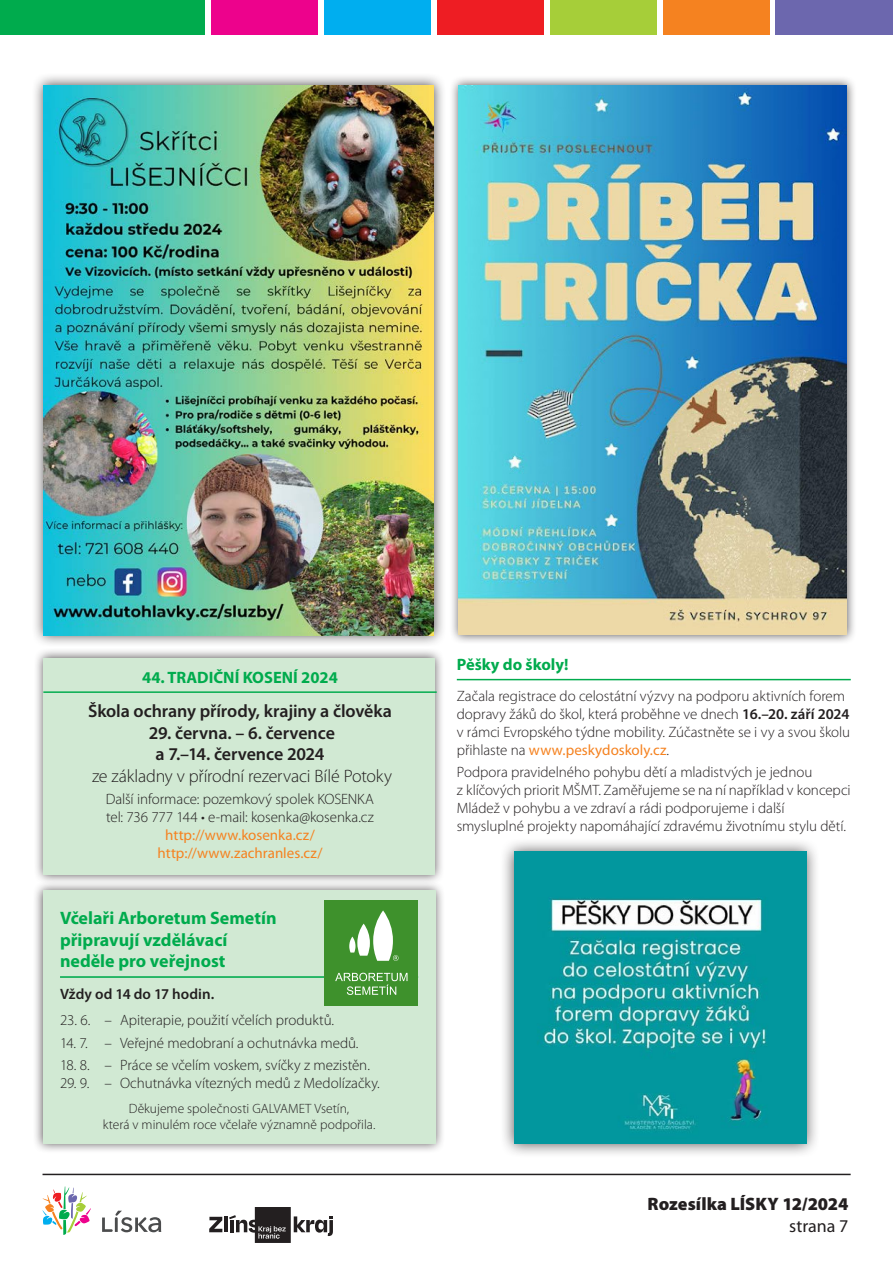
<style>
.page{position:relative;width:893px;height:1263px;background:#fff}
.page>*{position:absolute;margin:0;border:0;box-sizing:border-box;transform-origin:0 0}
.text{font:600 18px "Myriad Pro";letter-spacing:-.005em;color:#231f20}
.podtržený_podnadpis{font:700 18px "Myriad Pro";color:#00ab4d}
.text-2{font:300 18px "Myriad Pro";letter-spacing:-.015em;color:#231f20}
.t1{font:900 18px "Myriad Pro";color:#231f20}
.t2{font:18px "Myriad Pro";color:#231f20}
.podtržený_podnadpis-2{font:700 16.5px "Myriad Pro";color:#00ab4d}
.text-3{font:300 15px/18px "Myriad Pro";letter-spacing:-.005em;color:#231f20}
.text-4{font:15px "Myriad Pro";color:#f58220}
.text-5{font:600 15px "Myriad Pro";color:#231f20}
.text-6{font:300 13.5px "Myriad Pro";color:#231f20}
.s1{font-weight:600}
.s2{font-weight:400;color:#f58220}
</style>
<div class="page">
<div style="left:0;top:0;width:205px;height:34px;background:#00ab4d"></div>
<div style="left:211px;top:0;width:107px;height:34px;background:#ed028c"></div>
<div style="left:324px;top:0;width:107px;height:34px;background:#00aeef"></div>
<div style="left:437px;top:0;width:107px;height:34px;background:#ee1d23"></div>
<div style="left:550px;top:0;width:107px;height:34px;background:#a6ce39"></div>
<div style="left:663px;top:0;width:107px;height:34px;background:#f58220"></div>
<div style="left:776px;top:0;width:117px;height:34px;background:#6c67ae"></div>
<svg style="left:102px;top:1211px;width:59px;height:21px"></svg>
<svg style="left:43px;top:1186px;width:48px;height:49px"></svg>
<hr style="left:43px;top:1174px;width:808px;height:1px;background:#231f20">
<svg style="left:209px;top:1217px;width:13px;height:15px"></svg>
<hr style="left:224px;top:1216px;width:4px;height:16px;background:#231f20">
<svg style="left:229px;top:1207px;width:104px;height:36px"></svg>
<div style="left:31px;top:73px;width:415px;height:574px;background:#231f20;opacity:.75"></div>
<img style="left:43px;top:85px;width:391px;height:550px">
<div style="left:33px;top:880px;width:413px;height:274px;background:#231f20;opacity:.75"></div>
<div style="left:43px;top:891px;width:392px;height:253px;background:#d1e9d3"></div>
<hr style="left:60px;top:976px;width:358px;height:2px;background:#00ab4d">
<div style="left:325px;top:900px;width:93px;height:105px;background:#3e912c"></div>
<svg style="left:349px;top:910px;width:50px;height:51px"></svg>
<svg style="left:335px;top:973px;width:72px;height:22px"></svg>
<div style="left:33px;top:648px;width:412px;height:237px;background:#231f20;opacity:.75"></div>
<div style="left:43px;top:658px;width:392px;height:216px;background:#d1e9d3"></div>
<hr style="left:43px;top:691px;width:394px;height:2px;background:#00ab4d">
<div style="left:449px;top:75px;width:408px;height:569px;background:#231f20;opacity:.75"></div>
<img style="left:459px;top:85px;width:388px;height:549px">
<hr style="left:457px;top:679px;width:394px;height:1px;background:#00ab4d">
<div style="left:500px;top:838px;width:320px;height:320px;background:#231f20;opacity:.75"></div>
<img style="left:514px;top:852px;width:292px;height:292px">
<p class="podtržený_podnadpis-2" style="left:142px;top:667px;width:197px">44. TRADIČNÍ KOSENÍ 2024</p>
<p class="text" style="left:88px;top:700px;width:305px">Škola ochrany přírody, krajiny a člověka</p>
<p class="text" style="left:149px;top:721px;width:188px">29. června. – 6. července</p>
<p class="text" style="left:156px;top:743px;width:170px">a 7.–14. července 2024</p>
<p class="text-2" style="left:92px;top:765px;width:301px">ze základny v přírodní rezervaci Bílé Potoky</p>
<p class="text-3" style="left:106px;top:790px;width:270px">Další informace: pozemkový spolek KOSENKA</p>
<p class="text-3" style="left:106px;top:808px;width:269px">tel: 736 777 144 • e-mail: kosenka@kosenka.cz</p>
<p class="text-4" style="left:165px;top:826px;width:151px">http://www.kosenka.cz/</p>
<p class="text-4" style="left:158px;top:844px;width:167px">http://www.zachranles.cz/</p>
<p class="podtržený_podnadpis" style="left:60px;top:906px;width:218px">Včelaři Arboretum Semetín</p>
<p class="podtržený_podnadpis" style="left:60px;top:928px;width:169px">připravují vzdělávací</p>
<p class="podtržený_podnadpis" style="left:60px;top:949px;width:167px">neděle pro veřejnost</p>
<p class="text-5" style="left:60px;top:984px;width:156px">Vždy od 14 do 17 hodin.</p>
<p class="text-3" style="left:60px;top:1011px;width:276px">23. 6. – Apiterapie, použití včelích produktů.</p>
<p class="text-3" style="left:60px;top:1033px;width:300px">14. 7. – Veřejné medobraní a ochutnávka medů.</p>
<p class="text-3" style="left:60px;top:1056px;width:311px">18. 8. – Práce se včelím voskem, svíčky z mezistěn.</p>
<p class="text-3" style="left:60px;top:1074px;width:321px">29. 9. – Ochutnávka vítezných medů z Medolízačky.</p>
<p class="text-6" style="left:129px;top:1100px;width:222px">Děkujeme společnosti GALVAMET Vsetín,</p>
<p class="text-6" style="left:103px;top:1116px;width:274px">která v minulém roce včelaře významně podpořila.</p>
<p class="podtržený_podnadpis-2" style="left:457px;top:654px;width:113px">Pěšky do školy!</p>
<p class="text-3" style="left:457px;top:687px;width:395px">Začala registrace do celostátní výzvy na podporu aktivních forem dopravy žáků do škol, která proběhne ve dnech <span class="s1">16.–20. září 2024 </span>v rámci Evropského týdne mobility. Zúčastněte se i vy a svou školu přihlaste na <span class="s2">www.peskydoskoly.cz</span>.</p>
<p class="text-3" style="left:457px;top:763px;width:357px">Podpora pravidelného pohybu dětí a mladistvých je jednou</p>
<p class="text-3" style="left:457px;top:781px;width:395px">z klíčových priorit MŠMT. Zaměřujeme se na ní například v koncepci</p>
<p class="text-3" style="left:457px;top:799px;width:391px">Mládež v pohybu a ve zdraví a rádi podporujeme i další smysluplné projekty napomáhající zdravému životnímu stylu dětí.</p>
<p class="t1" style="left:648px;top:1192px;width:202px">Rozesílka LÍSKY 12/2024</p>
<p class="t2" style="left:789px;top:1215px;width:61px">strana 7</p>
</div>
